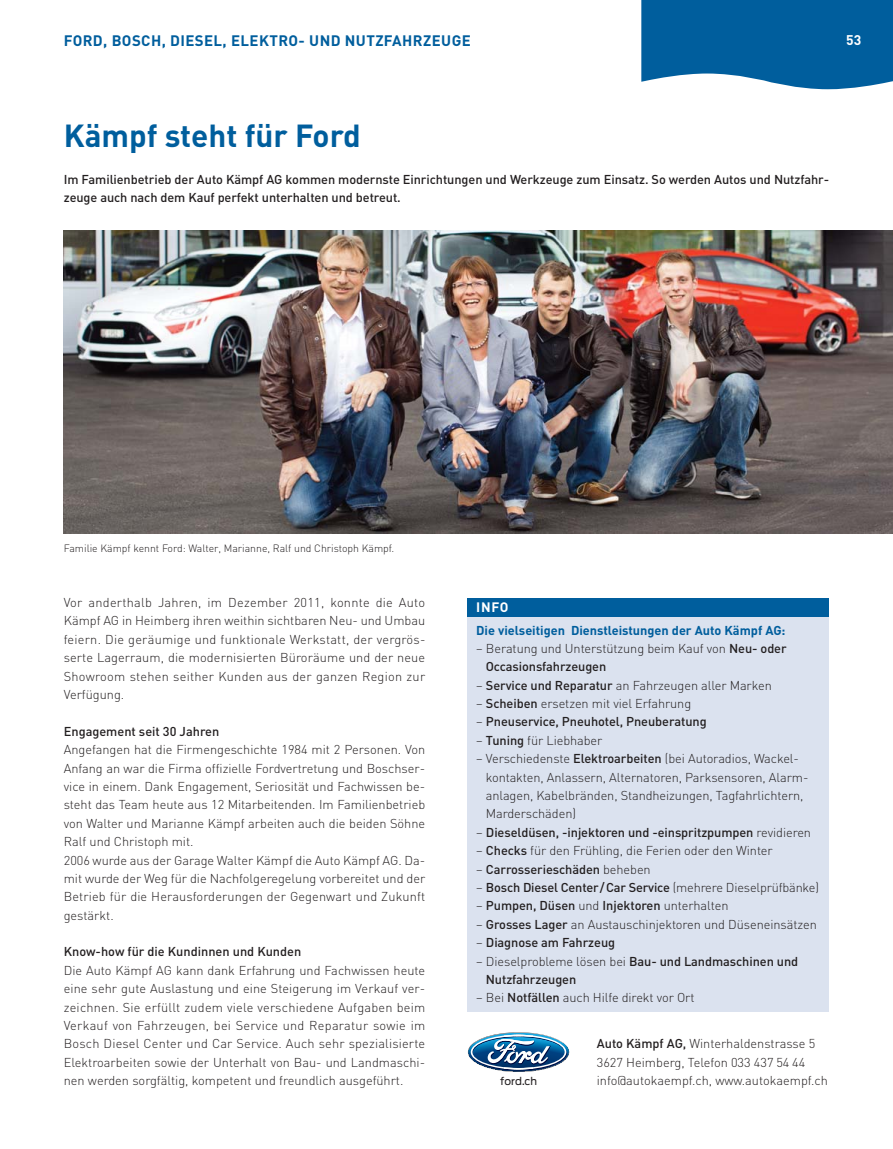
<style>
.page{position:relative;width:893px;height:1149px;background:#fff}
.page>*{position:absolute;margin:0;border:0;box-sizing:border-box;transform-origin:0 0}
.t1{font:700 31.5px "DIN";color:#005e9d}
.t2{font:700 15px "DIN";letter-spacing:.025em;color:#005e9d}
.t3{font:700 13.8px "DIN";color:#fff}
.t4{font:700 13.5px "DIN";color:#fff}
.t5{font:300 12.75px/18.5px "DIN";color:#231f20}
.t6{font:500 12.75px/18.5px "DIN";letter-spacing:-.005em;color:#231f20}
.t7{font:700 12.75px "DIN";color:#005e9d}
.t8{font:300 10.5px "DIN";color:#231f20}
.t9{font:10.5px "Ford Antenna";color:#231f20}
.s1{font-weight:500}
.s2{font-weight:300}
</style>
<div class="page">
<svg style="left:641px;top:0;width:252px;height:89px"></svg>
<div style="left:468px;top:597px;width:361px;height:414px;background:#dbe2ef"></div>
<div style="left:468px;top:597px;width:361px;height:19px;background:#005e9d"></div>
<svg style="left:468px;top:1032px;width:101px;height:39px"></svg>
<img style="left:64px;top:230px;width:829px;height:303px">
<p class="t2" style="left:64px;top:35px;width:409px">FORD, BOSCH, DIESEL, ELEKTRO- UND NUTZFAHRZEUGE</p>
<p class="t3" style="left:846px;top:35px;width:17px">53</p>
<h1 class="t1" style="left:64px;top:125px;width:298px">Kämpf steht für Ford</h1>
<p class="t6" style="left:64px;top:172px;width:767px">Im Familienbetrieb der Auto Kämpf AG kommen modernste Einrichtungen und Werkzeuge zum Einsatz. So werden Autos und Nutzfahr&shy;zeuge auch nach dem Kauf perfekt unterhalten und betreut.</p>
<p class="t8" style="left:64px;top:544px;width:332px">Familie Kämpf kennt Ford: Walter, Marianne, Ralf und Christoph Kämpf.</p>
<p class="t5" style="left:64px;top:594px;width:363px;text-align:justify">Vor anderthalb Jahren, im Dezember 2011, konnte die Auto Kämpf AG in Heimberg ihren weithin sichtbaren Neu- und Umbau feiern. Die geräumige und funktionale Werkstatt, der vergrös&shy;serte Lagerraum, die modernisierten Büroräume und der neue Showroom stehen seither Kunden aus der ganzen Region zur Verfügung.</p>
<p class="t6" style="left:64px;top:723px;width:157px">Engagement seit 30 Jahren</p>
<p class="t5" style="left:64px;top:741px;width:363px">Angefangen hat die Firmengeschichte 1984 mit 2 Personen. Von Anfang an war die Firma offizielle Fordvertretung und Boschser&shy;vice in einem. Dank Engagement, Seriosität und Fachwissen be&shy;steht das Team heute aus 12 Mitarbeitenden. Im Familienbetrieb von Walter und Marianne Kämpf arbeiten auch die beiden Söhne Ralf und Christoph mit.<br>2006 wurde aus der Garage Walter Kämpf die Auto Kämpf AG. Da&shy;mit wurde der Weg für die Nachfolgeregelung vorbereitet und der Betrieb für die Herausforderungen der Gegenwart und Zukunft gestärkt.</p>
<p class="t6" style="left:64px;top:943px;width:239px">Know-how für die Kundinnen und Kunden</p>
<p class="t5" style="left:64px;top:962px;width:363px;text-align:justify">Die Auto Kämpf AG kann dank Erfahrung und Fachwissen heute eine sehr gute Auslastung und eine Steigerung im Verkauf ver&shy;zeichnen. Sie erfüllt zudem viele verschiedene Aufgaben beim Verkauf von Fahrzeugen, bei Service und Reparatur sowie im Bosch Diesel Center und Car Service. Auch sehr spezialisierte Elektroarbeiten sowie der Unterhalt von Bau- und Landmaschi&shy;nen werden sorgfältig, kompetent und freundlich ausgeführt.</p>
<p class="t4" style="left:476px;top:602px;width:34px">INFO</p>
<p class="t7" style="left:476px;top:625px;width:311px">Die vielseitigen Dienstleistungen der Auto Kämpf AG:</p>
<p class="t5" style="left:486px;top:640px;width:302px;text-indent:-9px">– Beratung und Unterstützung beim Kauf von <span class="s1">Neu- oder<br>Occasionsfahrzeugen</span></p>
<p class="t5" style="left:476px;top:677px;width:297px">– <span class="s1">Service und Reparatur</span> an Fahrzeugen aller Marken</p>
<p class="t5" style="left:476px;top:695px;width:216px">– <span class="s1">Scheiben</span> ersetzen mit viel Erfahrung</p>
<p class="t6" style="left:476px;top:713px;width:232px"><span class="s2">–</span> Pneuservice, Pneuhotel, Pneuberatung</p>
<p class="t5" style="left:476px;top:732px;width:128px">– <span class="s1">Tuning</span> für Liebhaber</p>
<p class="t5" style="left:486px;top:750px;width:324px;text-indent:-9px">– Verschiedenste <span class="s1">Elektroarbeiten</span> (bei Autoradios, Wackel - kontakten, Anlassern, Alternatoren, Parksensoren, Alarm&shy;anlagen, Kabelbränden, Standheizungen, Tagfahrlichtern, Marderschäden)</p>
<p class="t6" style="left:476px;top:824px;width:336px"><span class="s2">–</span> Dieseldüsen, -injektoren und -einspritzpumpen <span class="s2">revidieren</span></p>
<p class="t5" style="left:476px;top:842px;width:298px">– <span class="s1">Checks</span> für den Frühling, die Ferien oder den Winter</p>
<p class="t6" style="left:476px;top:860px;width:176px"><span class="s2">–</span> Carrosserieschäden <span class="s2">beheben</span></p>
<p class="t6" style="left:476px;top:879px;width:344px"><span class="s2">–</span> Bosch Diesel Center/Car Service <span class="s2">(mehrere Dieselprüfbänke)</span></p>
<p class="t6" style="left:476px;top:897px;width:254px"><span class="s2">–</span> Pumpen, Düsen <span class="s2">und</span> Injektoren <span class="s2">unterhalten</span></p>
<p class="t5" style="left:476px;top:916px;width:342px">– <span class="s1">Grosses Lager</span> an Austauschinjektoren und Düseneinsätzen</p>
<p class="t6" style="left:476px;top:934px;width:140px"><span class="s2">–</span> Diagnose am Fahrzeug</p>
<p class="t6" style="left:486px;top:952px;width:314px;text-indent:-9px"><span class="s2">– Dieselprobleme lösen bei</span> Bau- und Landmaschinen und<br>Nutzfahrzeugen</p>
<p class="t5" style="left:476px;top:989px;width:220px">– Bei <span class="s1">Notfällen</span> auch Hilfe direkt vor Ort</p>
<p class="t9" style="left:500px;top:1074px;width:38px">ford.ch</p>
<p class="t5" style="left:597px;top:1035px;width:233px"><span class="s1">Auto Kämpf AG,</span> Winterhaldenstrasse 5<br>3627 Heimberg, Telefon 033 437 54 44 info@autokaempf.ch, www.autokaempf.ch</p>
</div>
